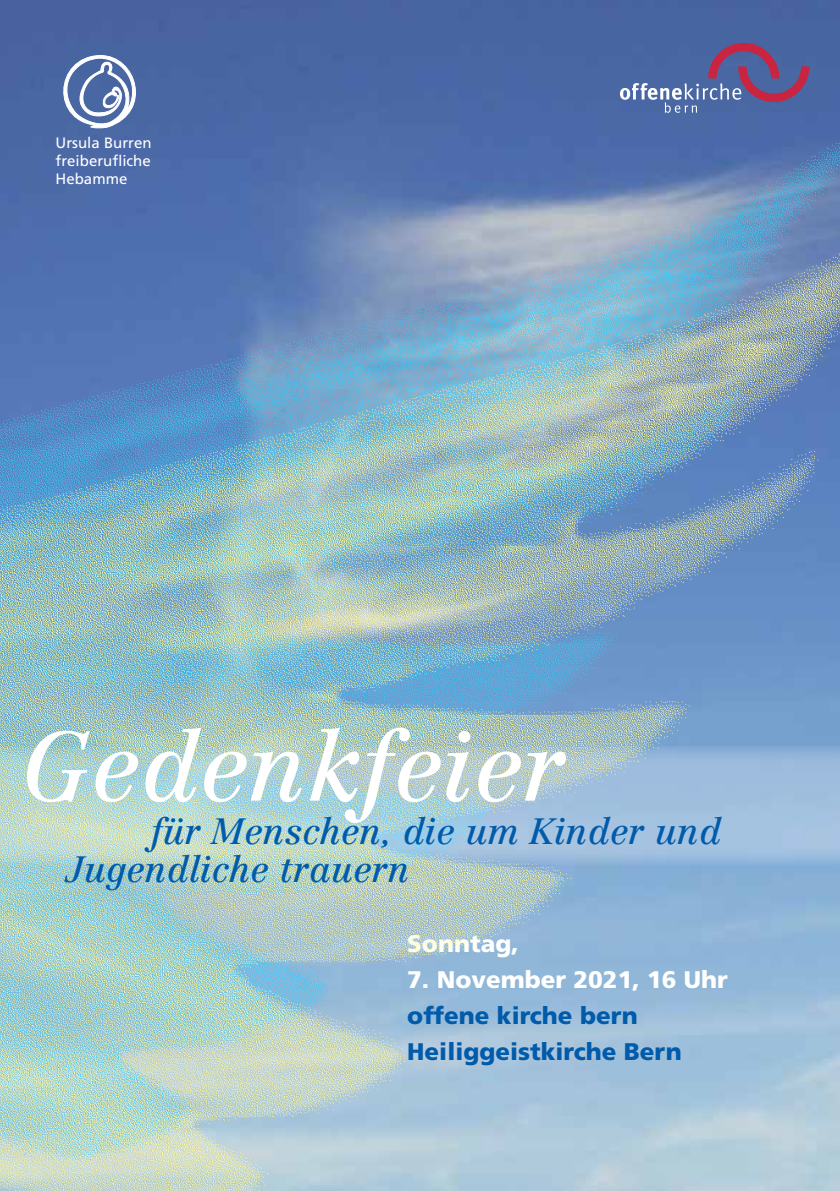
<style>
.page{position:relative;width:840px;height:1191px;background:#fff}
.page>*{position:absolute;margin:0;border:0;box-sizing:border-box;transform-origin:0 0}
.t1{font:italic 96px "Centennial";color:#fff}
.t2{font:italic 36px/38px "Centennial";color:#005baa}
.t3{font:900 24px/36px "Frutiger";color:#005baa}
.t4{font:900 24px "Frutiger";color:#fff}
.t5{font:15px/18px "Frutiger";color:#fff;text-align:justify}
</style>
<div class="page">
<div style="left:0;top:0;width:839px;height:52px;background:#4765a1"></div>
<div style="left:0;top:52px;width:839px;height:68px;background:#4967a3"></div>
<svg style="left:619px;top:43px;width:190px;height:70px;background:#62669b"></svg>
<img style="left:0;top:120px;width:839px;height:1071px">
<svg style="left:63px;top:55px;width:73px;height:73px"></svg>
<p class="t5" style="left:56px;top:133px;width:97px">Ursula Burren freiberufliche Hebamme</p>
<h1 class="t1" style="left:23px;top:709px;width:544px">Gedenkfeier</h1>
<p class="t2" style="left:65px;top:812px;width:657px;text-indent:85px">für Menschen, die um Kinder und<br>Jugendliche trauern</p>
<p class="t4" style="left:407px;top:928px;width:113px">Sonntag,</p>
<p class="t4" style="left:407px;top:964px;width:322px">7. November 2021, 16 Uhr</p>
<p class="t3" style="left:407px;top:996px;width:276px">offene kirche bern<br>Heiliggeistkirche Bern</p>
</div>
